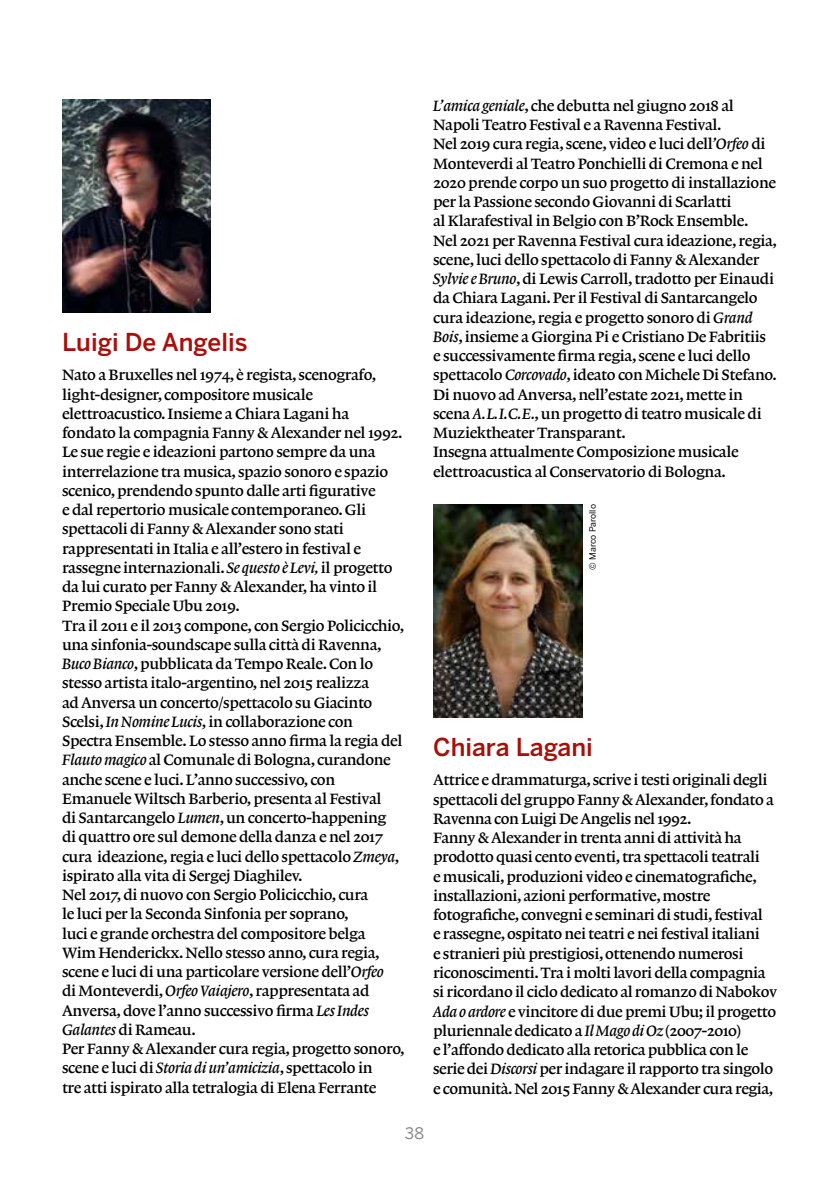
<style>
.page{position:relative;width:829px;height:1191px;background:#fff}
.page>*{position:absolute;margin:0;border:0;box-sizing:border-box;transform-origin:0 0}
.t1{font:500 24.5px "Benton Sans";color:#a90f09}
.t2{font:15.75px/19.2px "Lexicon No 1 Roman B";letter-spacing:-.025em;color:#000}
.t3{font:15.75px "Benton Sans";color:#878787}
.t4{font:8.75px "Benton Sans";color:#000}
.s1{font-family:"Lexicon No 1 Italic B"}
</style>
<div class="page">
<img style="left:433px;top:504px;width:149px;height:213px">
<img style="left:62px;top:99px;width:149px;height:214px">
<h1 class="t1" style="left:62px;top:328px;width:187px">Luigi De Angelis</h1>
<p class="t2" style="left:62px;top:365px;width:344px">Nato a Bruxelles nel 1974, è regista, scenografo, light-designer, compositore musicale elettroacustico. Insieme a Chiara Lagani ha fondato la compagnia Fanny &amp; Alexander nel 1992.<br>Le sue regie e ideazioni partono sempre da una interrelazione tra musica, spazio sonoro e spazio scenico, prendendo spunto dalle arti figurative<br>e dal repertorio musicale contemporaneo. Gli spettacoli di Fanny &amp; Alexander sono stati rappresentati in Italia e all’estero in festival e rassegne internazionali. <span class="s1">Se questo è Levi,</span> il progetto da lui curato per Fanny &amp; Alexander, ha vinto il Premio Speciale Ubu 2019.<br>Tra il 2011 e il 2013 compone, con Sergio Policicchio, una sinfonia-soundscape sulla città di Ravenna, <span class="s1">Buco Bianco</span>, pubblicata da Tempo Reale. Con lo stesso artista italo-argentino, nel 2015 realizza<br>ad Anversa un concerto/spettacolo su Giacinto Scelsi, <span class="s1">In Nomine Lucis</span>, in collaborazione con Spectra Ensemble. Lo stesso anno firma la regia del <span class="s1">Flauto magico</span> al Comunale di Bologna, curandone anche scene e luci. L’anno successivo, con Emanuele Wiltsch Barberio, presenta al Festival<br>di Santarcangelo <span class="s1">Lumen</span>, un concerto-happening<br>di quattro ore sul demone della danza e nel 2017 cura ideazione, regia e luci dello spettacolo <span class="s1">Zmeya</span>, ispirato alla vita di Sergej Diaghilev.<br>Nel 2017, di nuovo con Sergio Policicchio, cura<br>le luci per la Seconda Sinfonia per soprano,<br>luci e grande orchestra del compositore belga<br>Wim Henderickx. Nello stesso anno, cura regia, scene e luci di una particolare versione dell’<span class="s1">Orfeo<br></span>di Monteverdi, <span class="s1">Orfeo Vaiajero</span>, rappresentata ad Anversa, dove l’anno successivo firma <span class="s1">Les Indes Galantes</span> di Rameau.<br>Per Fanny &amp; Alexander cura regia, progetto sonoro, scene e luci di <span class="s1">Storia di un’amicizia</span>, spettacolo in<br>tre atti ispirato alla tetralogia di Elena Ferrante</p>
<p class="t2" style="left:433px;top:96px;width:345px"><span class="s1">L’amica geniale</span>, che debutta nel giugno 2018 al Napoli Teatro Festival e a Ravenna Festival.<br>Nel 2019 cura regia, scene, video e luci dell<span class="s1">’Orfeo</span> di Monteverdi al Teatro Ponchielli di Cremona e nel 2020 prende corpo un suo progetto di installazione per la Passione secondo Giovanni di Scarlatti<br>al Klarafestival in Belgio con B’Rock Ensemble.<br>Nel 2021 per Ravenna Festival cura ideazione, regia, scene, luci dello spettacolo di Fanny &amp; Alexander <span class="s1">Sylvie e Bruno</span>, di Lewis Carroll, tradotto per Einaudi da Chiara Lagani. Per il Festival di Santarcangelo cura ideazione, regia e progetto sonoro di <span class="s1">Grand Bois</span>, insieme a Giorgina Pi e Cristiano De Fabritiis e successivamente firma regia, scene e luci dello spettacolo <span class="s1">Corcovado</span>, ideato con Michele Di Stefano.<br>Di nuovo ad Anversa, nell’estate 2021, mette in scena <span class="s1">A.L.I.C.E.</span>, un progetto di teatro musicale di Muziektheater Transparant.<br>Insegna attualmente Composizione musicale elettroacustica al Conservatorio di Bologna.</p>
<p class="t4" style="left:587px;top:569px;width:67px;rotate:-90deg">© Marco Parollo</p>
<h1 class="t1" style="left:433px;top:733px;width:161px">Chiara Lagani</h1>
<p class="t2" style="left:433px;top:770px;width:345px">Attrice e drammaturga, scrive i testi originali degli spettacoli del gruppo Fanny &amp; Alexander, fondato a Ravenna con Luigi De Angelis nel 1992.<br>Fanny &amp; Alexander in trenta anni di attività ha prodotto quasi cento eventi, tra spettacoli teatrali<br>e musicali, produzioni video e cinematografiche, installazioni, azioni performative, mostre fotografiche, convegni e seminari di studi, festival<br>e rassegne, ospitato nei teatri e nei festival italiani<br>e stranieri più prestigiosi, ottenendo numerosi riconoscimenti. Tra i molti lavori della compagnia si ricordano il ciclo dedicato al romanzo di Nabokov <span class="s1">Ada o ardore</span> e vincitore di due premi Ubu; il progetto pluriennale dedicato a <span class="s1">Il Mago di Oz</span> (2007-2010)<br>e l’affondo dedicato alla retorica pubblica con le serie dei <span class="s1">Discorsi</span> per indagare il rapporto tra singolo e comunità. Nel 2015 Fanny &amp; Alexander cura regia,</p>
<p class="t3" style="left:405px;top:1124px;width:21px">38</p>
</div>
